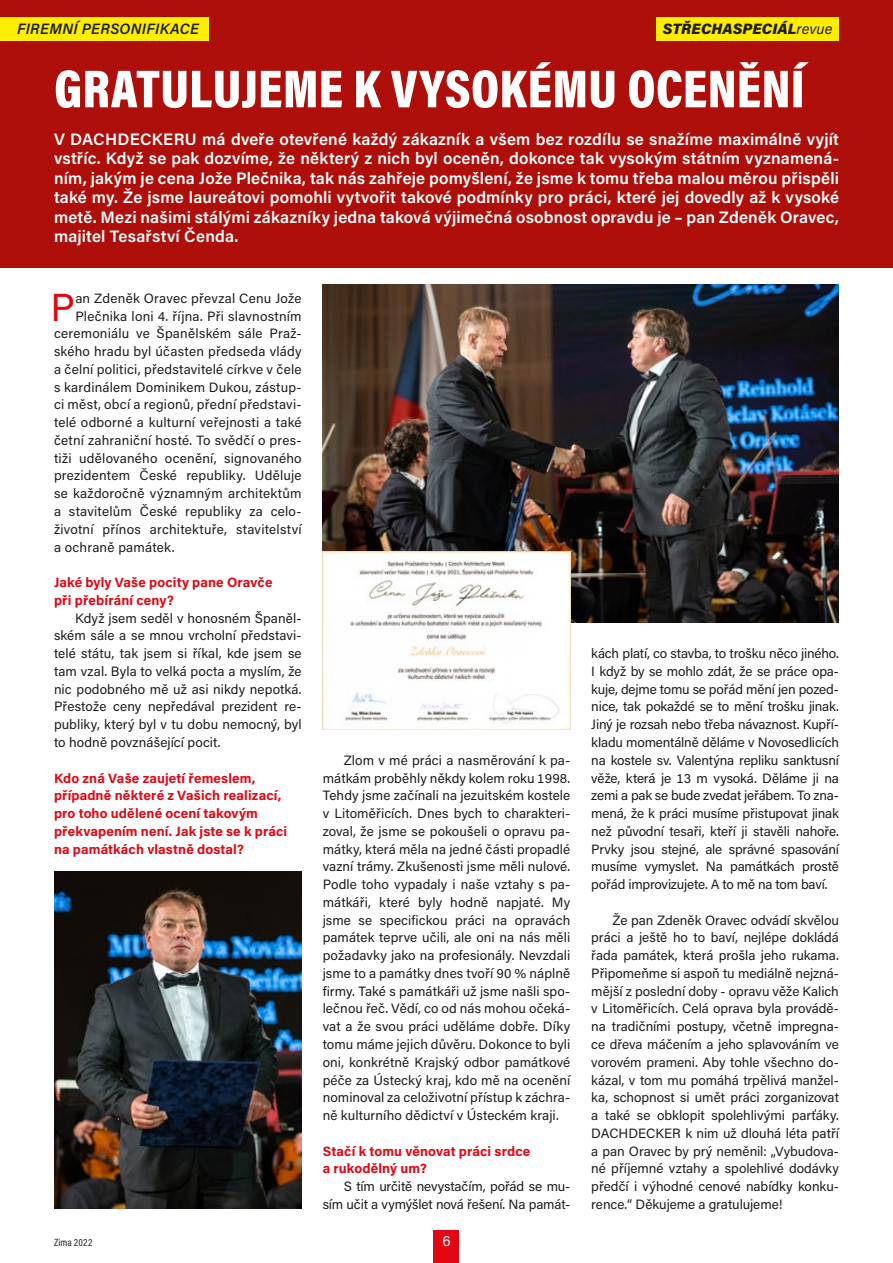
<style>
.page{position:relative;width:893px;height:1263px;background:#fff}
.page>*{position:absolute;margin:0;border:0;box-sizing:border-box;transform-origin:0 0}
.Titulek_39b_bold{font:900 54px "Acumin Pro Cond";letter-spacing:.005em;color:#fff}
.Text_DropCap{font:39px "Acumin Pro";color:#e30613}
.Perex{font:600 16.5px/19.5px "Acumin Pro";letter-spacing:.01em;color:#fff;text-align:justify}
.Rubrika{font:italic 600 15px "Acumin Pro";letter-spacing:.02em;color:#1d1d1b}
.t1{font:italic 900 15px "Acumin Pro";letter-spacing:.01em;color:#1d1d1b}
.Paginy{font:15px "Acumin Pro";color:#fff}
.Text{font:13.5px/17.7px "Acumin Pro";letter-spacing:-.005em;color:#1d1d1b;text-align:justify}
.Text_DropCap-2{font:13.5px "Acumin Pro";letter-spacing:.02em;color:#1d1d1b}
.Otázka{font:700 13.5px/17.7px "Acumin Pro";letter-spacing:.01em;color:#e30613}
.Pagina_-_měsíc___rok{font:10.5px "Acumin Pro Cond";letter-spacing:.015em;color:#1d1d1b}
.s1{font-weight:400}
</style>
<div class="page">
<div style="left:0;top:0;width:893px;height:267px;background:#ae0f0a"></div>
<img style="left:322px;top:285px;width:517px;height:338px">
<img style="left:322px;top:551px;width:248px;height:178px">
<img style="left:54px;top:871px;width:248px;height:338px">
<div style="left:0;top:17px;width:208px;height:23px;background:#ffed00"></div>
<div style="left:656px;top:17px;width:183px;height:23px;background:#ffed00"></div>
<div style="left:434px;top:1230px;width:25px;height:33px;background:#e30613"></div>
<p class="Rubrika" style="left:17px;top:18px;width:183px">FIREMNÍ PERSONIFIKACE</p>
<p class="t1" style="left:663px;top:18px;width:171px">STŘECHASPECIÁL<span class="s1">revue</span></p>
<p class="Titulek_39b_bold" style="left:54px;top:53px;width:752px">GRATULUJEME K VYSOKÉMU OCENĚNÍ</p>
<p class="Perex" style="left:54px;top:128px;width:786px">V DACHDECKERU má dveře otevřené každý zákazník a všem bez rozdílu se snažíme maximálně vyjít vstříc. Když se pak dozvíme, že některý z nich byl oceněn, dokonce tak vysokým státním vyznamená&shy;ním, jakým je cena Jože Plečnika, tak nás zahřeje pomyšlení, že jsme k tomu třeba malou měrou přispěli také my. Že jsme laureátovi pomohli vytvořit takové podmínky pro práci, které jej dovedly až k vysoké metě. Mezi našimi stálými zákazníky jedna taková výjimečná osobnost opravdu je – pan Zdeněk Oravec, majitel Tesařství Čenda.</p>
<p class="Text_DropCap" style="left:50px;top:280px;width:26px">P</p>
<p class="Text_DropCap-2" style="left:75px;top:289px;width:228px">an Zdeněk Oravec převzal Cenu Jože</p>
<p class="Text_DropCap-2" style="left:75px;top:306px;width:228px">Plečnika loni 4. října. Při slavnostním</p>
<p class="Text_DropCap-2" style="left:54px;top:324px;width:249px">ceremoniálu ve Španělském sále Praž-</p>
<p class="Text_DropCap-2" style="left:54px;top:342px;width:249px">ského hradu byl účasten předseda vlády</p>
<p class="Text_DropCap-2" style="left:54px;top:360px;width:249px">a čelní politici, představitelé církve v čele</p>
<p class="Text_DropCap-2" style="left:54px;top:377px;width:249px">s kardinálem Dominikem Dukou, zástup-</p>
<p class="Text_DropCap-2" style="left:54px;top:395px;width:249px">ci měst, obcí a regionů, přední představi-</p>
<p class="Text_DropCap-2" style="left:54px;top:413px;width:249px">telé odborné a kulturní veřejnosti a také</p>
<p class="Text_DropCap-2" style="left:54px;top:431px;width:249px">četní zahraniční hosté. To svědčí o pres-</p>
<p class="Text_DropCap-2" style="left:54px;top:449px;width:249px">tiži udělovaného ocenění, signovaného</p>
<p class="Text_DropCap-2" style="left:54px;top:466px;width:249px">prezidentem České republiky. Uděluje</p>
<p class="Text_DropCap-2" style="left:54px;top:484px;width:249px">se každoročně významným architektům</p>
<p class="Text_DropCap-2" style="left:54px;top:502px;width:249px">a stavitelům České republiky za celo-</p>
<p class="Text_DropCap-2" style="left:54px;top:520px;width:249px">životní přínos architektuře, stavitelství</p>
<p class="Text_DropCap-2" style="left:54px;top:537px;width:122px">a ochraně památek.</p>
<p class="Otázka" style="left:54px;top:573px;width:220px">Jaké byly Vaše pocity pane Oravče při přebírání ceny?</p>
<p class="Text" style="left:54px;top:608px;width:249px;text-indent:21px">Když jsem seděl v honosném Španěl&shy;ském sále a se mnou vrcholní představi&shy;telé státu, tak jsem si říkal, kde jsem se tam vzal. Byla to velká pocta a myslím, že nic podobného mě už asi nikdy nepotká.<br>Přestože ceny nepředával prezident re&shy;publiky, který byl v tu dobu nemocný, byl to hodně povznášející pocit.</p>
<p class="Otázka" style="left:54px;top:768px;width:235px">Kdo zná Vaše zaujetí řemeslem, případně některé z Vašich realizací, pro toho udělené ocení takovým překvapením není. Jak jste se k práci na památkách vlastně dostal?</p>
<p class="Text" style="left:323px;top:751px;width:249px;text-indent:21px">Zlom v mé práci a nasměrování k pa&shy;mátkám proběhly někdy kolem roku 1998.<br>Tehdy jsme začínali na jezuitském kostele v Litoměřicích. Dnes bych to charakteri&shy;zoval, že jsme se pokoušeli o opravu pa&shy;mátky, která měla na jedné části propadlé vazní trámy. Zkušenosti jsme měli nulové.<br>Podle toho vypadaly i naše vztahy s pa&shy;mátkáři, které byly hodně napjaté. My jsme se specifickou práci na opravách památek teprve učili, ale oni na nás měli požadavky jako na profesionály. Nevzdali jsme to a památky dnes tvoří 90 % náplně firmy. Také s památkáři už jsme našli spo&shy;lečnou řeč. Vědí, co od nás mohou očeká&shy;vat a že svou práci uděláme dobře. Díky tomu máme jejich důvěru. Dokonce to byli oni, konkrétně Krajský odbor památkové péče za Ústecký kraj, kdo mě na ocenění nominoval za celoživotní přístup k záchra&shy;ně kulturního dědictví v Ústeckém kraji.</p>
<p class="Otázka" style="left:323px;top:1141px;width:209px">Stačí k tomu věnovat práci srdce a rukodělný um?</p>
<p class="Text" style="left:323px;top:1177px;width:249px;text-align:right">S tím určitě nevystačím, pořád se mu&shy;sím učit a vymýšlet nová řešení. Na památ-</p>
<p class="Pagina_-_měsíc___rok" style="left:54px;top:1235px;width:40px">Zima 2022</p>
<p class="Paginy" style="left:442px;top:1230px;width:10px">6</p>
<p class="Text" style="left:591px;top:644px;width:249px">kách platí, co stavba, to trošku něco jiného.<br>I když by se mohlo zdát, že se práce opa&shy;kuje, dejme tomu se pořád mění jen pozed&shy;nice, tak pokaždé se to mění trošku jinak.<br>Jiný je rozsah nebo třeba návaznost. Kupří&shy;kladu momentálně děláme v Novosedlicích na kostele sv. Valentýna repliku sanktusní věže, která je 13 m vysoká. Děláme ji na zemi a pak se bude zvedat jeřábem. To zna&shy;mená, že k práci musíme přistupovat jinak než původní tesaři, kteří ji stavěli nahoře.<br>Prvky jsou stejné, ale správné spasování musíme vymyslet. Na památkách prostě pořád improvizujete. A to mě na tom baví.</p>
<p class="Text" style="left:591px;top:910px;width:249px;text-indent:21px">Že pan Zdeněk Oravec odvádí skvělou práci a ještě ho to baví, nejlépe dokládá řada památek, která prošla jeho rukama.<br>Připomeňme si aspoň tu mediálně nejzná&shy;mější z poslední doby - opravu věže Kalich v Litoměřicích. Celá oprava byla provádě&shy;na tradičními postupy, včetně impregna&shy;ce dřeva máčením a jeho splavováním ve vorovém prameni. Aby tohle všechno do&shy;kázal, v tom mu pomáhá trpělivá manžel&shy;ka, schopnost si umět práci zorganizovat a také se obklopit spolehlivými parťáky.<br>DACHDECKER k nim už dlouhá léta patří a pan Oravec by prý neměnil: „Vybudova&shy;né příjemné vztahy a spolehlivé dodávky předčí i výhodné cenové nabídky konku&shy;rence.“ Děkujeme a gratulujeme!</p>
</div>
